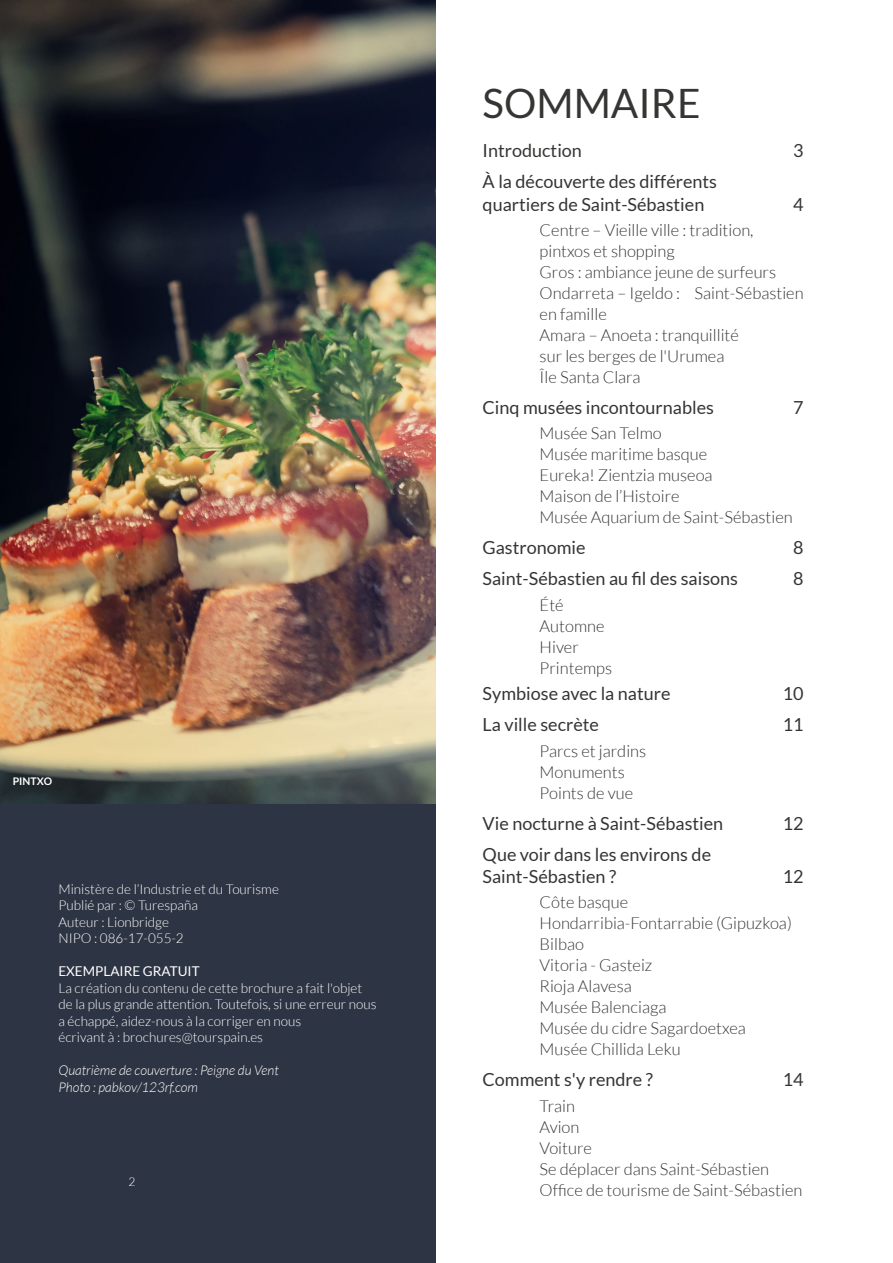
<style>
.page{position:relative;width:893px;height:1263px;background:#fff}
.page>*{position:absolute;margin:0;border:0;box-sizing:border-box;transform-origin:0 0}
.TOC1{font:40.5px "Lato";color:#353534}
.TOC1-2{font:18px/22.5px "Lato";color:#353534}
.TOC2{font:300 16.5px/21px "Lato";color:#353534}
.t1{font:300 13.5px/16.5px "Lato";color:#fff}
.t2{font:italic 300 13.5px "Lato";color:#fff}
.t3{font:13.5px "Lato";color:#fff}
.t4{font:300 12px "Lato";color:#fff}
.PIE_ARRIBA{font:700 10.5px "Lato";color:#fff}
</style>
<div class="page">
<div style="left:0;top:804px;width:436px;height:459px;background:#2d3443"></div>
<img style="left:0;top:0;width:436px;height:804px">
<p class="PIE_ARRIBA" style="left:13px;top:775px;width:41px">PINTXO</p>
<p class="t1" style="left:58px;top:880px;width:222px">Ministère de l’Industrie et du Tourisme</p>
<p class="t1" style="left:58px;top:897px;width:141px">Publié par : © Turespaña</p>
<p class="t1" style="left:58px;top:913px;width:112px">Auteur : Lionbridge</p>
<p class="t1" style="left:58px;top:930px;width:127px">NIPO : 086-17-055-2</p>
<p class="t3" style="left:58px;top:964px;width:143px">EXEMPLAIRE GRATUIT</p>
<p class="t1" style="left:58px;top:979px;width:320px">La création du contenu de cette brochure a fait l'objet de la plus grande attention. Toutefois, si une erreur nous a échappé, aidez-nous à la corriger en nous<br>écrivant à : brochures@tourspain.es</p>
<p class="t2" style="left:58px;top:1063px;width:222px">Quatrième de couverture : Peigne du Vent</p>
<p class="t2" style="left:58px;top:1079px;width:141px">Photo : pabkov/123rf.com</p>
<p class="t4" style="left:128px;top:1175px;width:8px">2</p>
<p class="TOC1" style="left:483px;top:80px;width:219px">SOMMAIRE</p>
<p class="TOC1-2" style="left:483px;top:139px;width:101px">Introduction</p>
<p class="TOC1-2" style="left:793px;top:139px;width:12px">3</p>
<p class="TOC1-2" style="left:483px;top:170px;width:236px">À la découverte des différents quartiers de Saint-Sébastien</p>
<p class="TOC1-2" style="left:793px;top:193px;width:12px">4</p>
<p class="TOC2" style="left:540px;top:220px;width:215px">Centre – Vieille ville : tradition, pintxos et shopping</p>
<p class="TOC2" style="left:540px;top:262px;width:238px">Gros : ambiance jeune de surfeurs</p>
<p class="TOC2" style="left:540px;top:283px;width:265px">Ondarreta – Igeldo : Saint-Sébastien en famille</p>
<p class="TOC2" style="left:540px;top:325px;width:201px">Amara – Anoeta : tranquillité sur les berges de l'Urumea</p>
<p class="TOC2" style="left:540px;top:367px;width:102px">Île Santa Clara</p>
<p class="TOC1-2" style="left:483px;top:396px;width:233px">Cinq musées incontournables</p>
<p class="TOC1-2" style="left:793px;top:396px;width:12px">7</p>
<p class="TOC2" style="left:540px;top:423px;width:124px">Musée San Telmo</p>
<p class="TOC2" style="left:540px;top:444px;width:169px">Musée maritime basque</p>
<p class="TOC2" style="left:540px;top:465px;width:174px">Eureka! Zientzia museoa</p>
<p class="TOC2" style="left:540px;top:486px;width:142px">Maison de l’Histoire</p>
<p class="TOC2" style="left:540px;top:507px;width:255px">Musée Aquarium de Saint-Sébastien</p>
<p class="TOC1-2" style="left:483px;top:536px;width:104px">Gastronomie</p>
<p class="TOC1-2" style="left:793px;top:536px;width:12px">8</p>
<p class="TOC1-2" style="left:483px;top:567px;width:257px">Saint-Sébastien au fil des saisons</p>
<p class="TOC1-2" style="left:793px;top:567px;width:12px">8</p>
<p class="TOC2" style="left:540px;top:594px;width:26px">Été</p>
<p class="TOC2" style="left:540px;top:615px;width:66px">Automne</p>
<p class="TOC2" style="left:540px;top:636px;width:41px">Hiver</p>
<p class="TOC2" style="left:540px;top:657px;width:74px">Printemps</p>
<p class="TOC1-2" style="left:483px;top:682px;width:189px">Symbiose avec la nature</p>
<p class="TOC1-2" style="left:783px;top:682px;width:22px">10</p>
<p class="TOC1-2" style="left:483px;top:713px;width:118px">La ville secrète</p>
<p class="TOC1-2" style="left:783px;top:713px;width:22px">11</p>
<p class="TOC2" style="left:540px;top:740px;width:108px">Parcs et jardins</p>
<p class="TOC2" style="left:540px;top:761px;width:87px">Monuments</p>
<p class="TOC2" style="left:540px;top:782px;width:95px">Points de vue</p>
<p class="TOC1-2" style="left:483px;top:812px;width:242px">Vie nocturne à Saint-Sébastien</p>
<p class="TOC1-2" style="left:783px;top:812px;width:22px">12</p>
<p class="TOC1-2" style="left:483px;top:843px;width:230px">Que voir dans les environs de<br>Saint-Sébastien ?</p>
<p class="TOC1-2" style="left:783px;top:865px;width:22px">12</p>
<p class="TOC2" style="left:540px;top:892px;width:90px">Côte basque</p>
<p class="TOC2" style="left:540px;top:913px;width:254px">Hondarribia-Fontarrabie (Gipuzkoa)</p>
<p class="TOC2" style="left:540px;top:934px;width:46px">Bilbao</p>
<p class="TOC2" style="left:540px;top:955px;width:114px">Vitoria - Gasteiz</p>
<p class="TOC2" style="left:540px;top:976px;width:94px">Rioja Alavesa</p>
<p class="TOC2" style="left:540px;top:997px;width:128px">Musée Balenciaga</p>
<p class="TOC2" style="left:540px;top:1018px;width:208px">Musée du cidre Sagardoetxea</p>
<p class="TOC2" style="left:540px;top:1039px;width:143px">Musée Chillida Leku</p>
<p class="TOC1-2" style="left:483px;top:1068px;width:172px">Comment s'y rendre ?</p>
<p class="TOC1-2" style="left:783px;top:1068px;width:22px">14</p>
<p class="TOC2" style="left:540px;top:1095px;width:37px">Train</p>
<p class="TOC2" style="left:540px;top:1116px;width:41px">Avion</p>
<p class="TOC2" style="left:540px;top:1137px;width:54px">Voiture</p>
<p class="TOC2" style="left:540px;top:1158px;width:231px">Se déplacer dans Saint-Sébastien</p>
<p class="TOC2" style="left:540px;top:1179px;width:264px">Office de tourisme de Saint-Sébastien</p>
</div>
